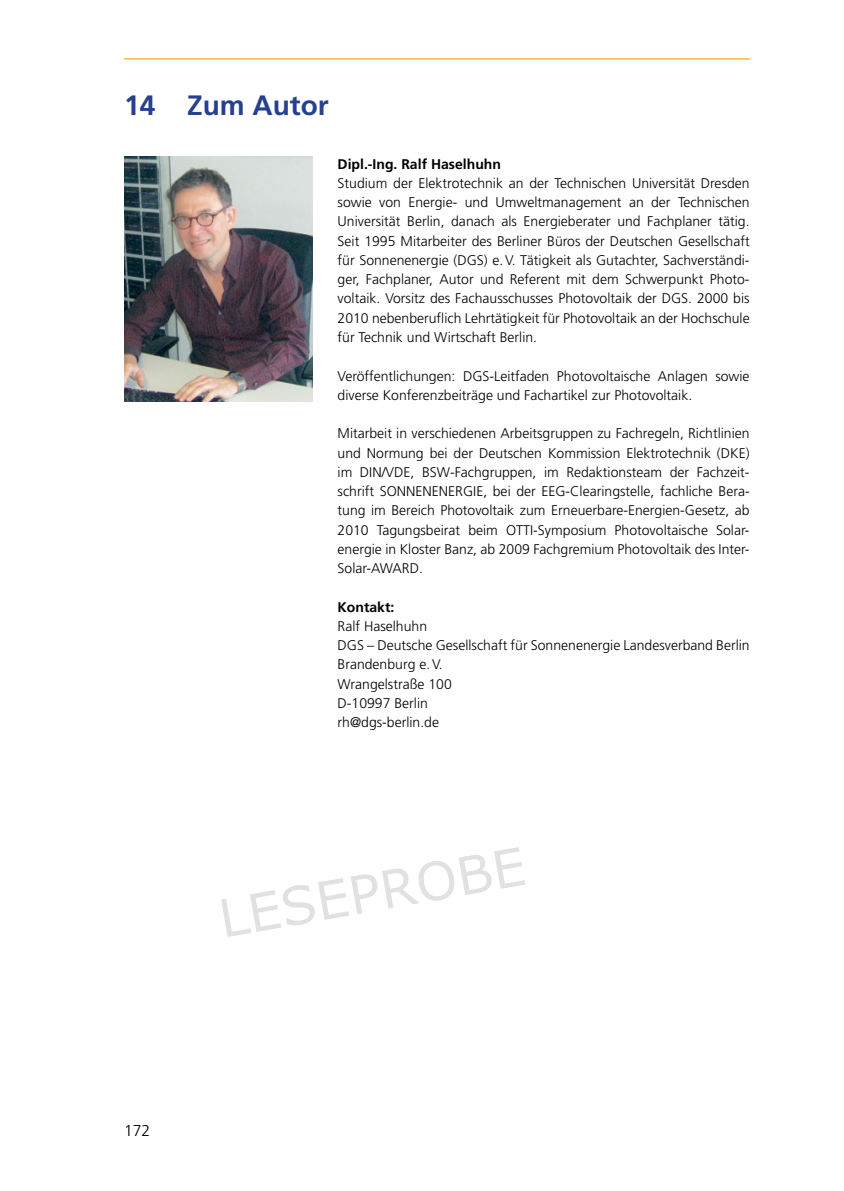
<style>
.page{position:relative;width:844px;height:1191px;background:#fff}
.page>*{position:absolute;margin:0;border:0;box-sizing:border-box;transform-origin:0 0}
.t1{font:52.5px "Verdana";color:rgb(0 0 0/.12)}
.t2{font:700 28px "Frutiger LT Std";color:#25408f}
.t3{font:300 15.75px "Frutiger LT Std";color:#000}
.t4{font:300 14px/19.2px "Frutiger LT Std";color:#000;text-align:justify}
.t5{font:700 14px "Frutiger LT Std";color:#000}
</style>
<div class="page">
<hr style="left:124px;top:58px;width:625px;height:2px;background:#fcaf17">
<img style="left:124px;top:157px;width:189px;height:244px">
<h2 class="t2" style="left:124px;top:89px;width:206px">14 Zum Autor</h2>
<p class="t5" style="left:337px;top:156px;width:165px">Dipl.-Ing. Ralf Haselhuhn</p>
<p class="t4" style="left:337px;top:174px;width:413px">Studium der Elektrotechnik an der Technischen Universität Dresden sowie von Energie- und Umweltmanagement an der Technischen Universität Berlin, danach als Energieberater und Fachplaner tätig.<br>Seit 1995 Mitarbeiter des Berliner Büros der Deutschen Gesellschaft für Sonnenenergie (DGS) e.V. Tätigkeit als Gutachter, Sachverständi&shy;ger, Fachplaner, Autor und Referent mit dem Schwerpunkt Photo&shy;voltaik. Vorsitz des Fachausschusses Photovoltaik der DGS. 2000 bis 2010 nebenberuflich Lehrtätigkeit für Photovoltaik an der Hochschule für Technik und Wirtschaft Berlin.</p>
<p class="t4" style="left:337px;top:366px;width:413px">Veröffentlichungen: DGS-Leitfaden Photovoltaische Anlagen sowie diverse Konferenzbeiträge und Fachartikel zur Photovoltaik.</p>
<p class="t4" style="left:337px;top:424px;width:413px">Mitarbeit in verschiedenen Arbeitsgruppen zu Fachregeln, Richtlinien und Normung bei der Deutschen Kommission Elektrotechnik (DKE) im DIN/VDE, BSW-Fachgruppen, im Redaktionsteam der Fachzeit&shy;schrift SONNENENERGIE, bei der EEG-Clearingstelle, fachliche Bera&shy;tung im Bereich Photovoltaik zum Erneuerbare-Energien-Gesetz, ab 2010 Tagungsbeirat beim OTTI-Symposium Photovoltaische Solar&shy;energie in Kloster Banz, ab 2009 Fachgremium Photovoltaik des Inter-Solar-AWARD.</p>
<p class="t5" style="left:337px;top:598px;width:58px">Kontakt:</p>
<p class="t4" style="left:337px;top:616px;width:413px;text-align:left">Ralf Haselhuhn<br>DGS – Deutsche Gesellschaft für Sonnenenergie Landesverband Berlin<br>Brandenburg e.V.<br>Wrangelstraße 100<br>D-10997 Berlin<br>rh@dgs-berlin.de</p>
<h1 class="t1" style="left:213px;top:883px;width:312px;rotate:-10deg">LESEPROBE</h1>
<p class="t3" style="left:124px;top:1122px;width:28px">172</p>
</div>
